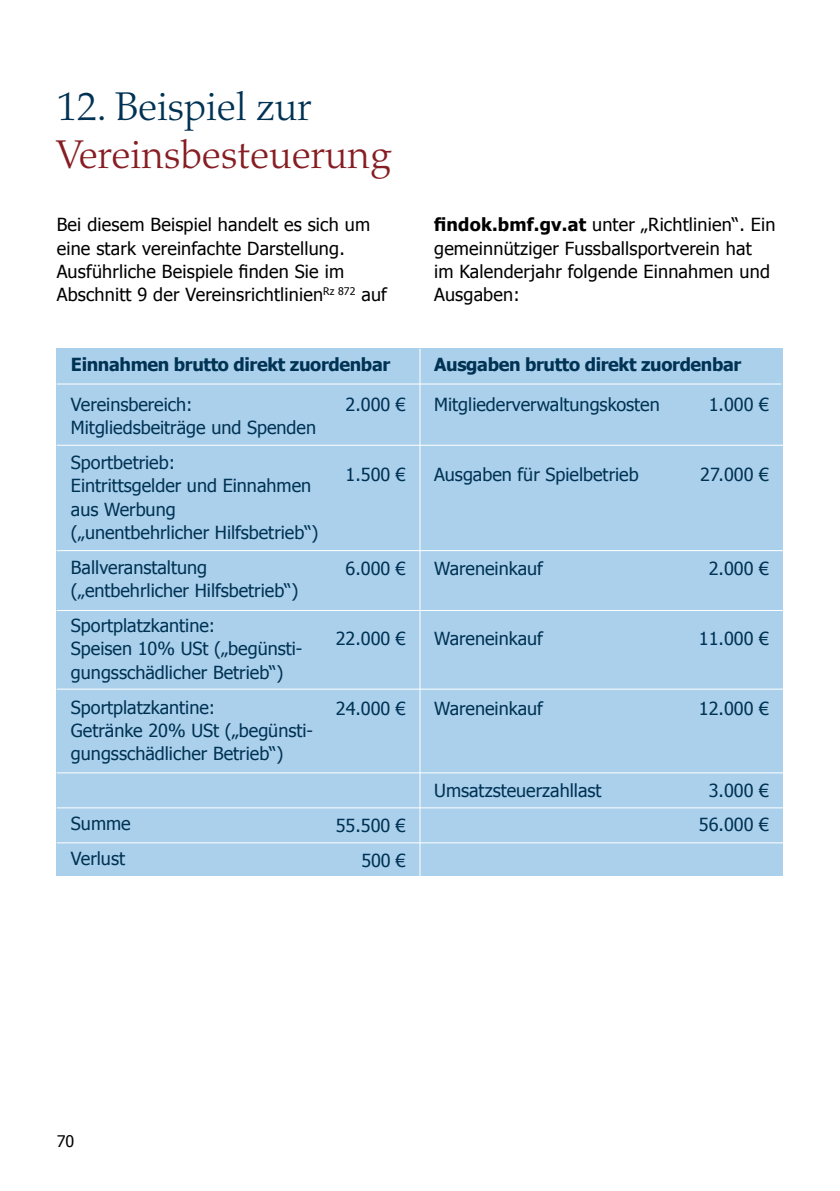
<style>
.page{position:relative;width:840px;height:1191px;background:#fff}
.page>*{position:absolute;margin:0;border:0;box-sizing:border-box;transform-origin:0 0}
.t1{font:300 40px "Palatino";color:#861d22}
.t2{font:300 40px "Palatino";color:#003253}
.t3{font:18px/23.4px "Tahoma";color:#003253}
.t4{font:18px/23.4px "Tahoma";letter-spacing:.01em;color:#000}
.t5{font:700 18px "Tahoma";letter-spacing:-.02em;color:#003253}
.t6{font:16px "Tahoma";color:#000}
.s1{font-weight:700}
</style>
<div class="page">
<div style="left:57px;top:348px;width:725px;height:528px;background:#aad0ec"></div>
<hr style="left:57px;top:383px;width:723px;height:1px;background:#fff">
<hr style="left:57px;top:445px;width:725px;height:1px;background:#fff">
<hr style="left:57px;top:610px;width:725px;height:1px;background:#fff">
<hr style="left:57px;top:688px;width:725px;height:1px;background:#fff">
<hr style="left:57px;top:772px;width:725px;height:1px;background:#fff">
<hr style="left:57px;top:807px;width:725px;height:1px;background:#fff">
<hr style="left:57px;top:842px;width:725px;height:1px;background:#fff">
<hr style="left:57px;top:550px;width:725px;height:1px;background:#fff">
<hr style="left:419px;top:349px;width:1px;height:527px;background:#fff">
<h1 class="t2" style="left:57px;top:83px;width:256px">12. Beispiel zur</h1>
<h1 class="t1" style="left:57px;top:131px;width:335px">Vereinsbesteuerung</h1>
<p class="t4" style="left:57px;top:212px;width:331px">Bei diesem Beispiel handelt es sich um eine stark vereinfachte Darstellung.<br>Ausführliche Beispiele finden Sie im Abschnitt 9 der Vereinsrichtlinien<sup>Rz</sup> <sup>872</sup> auf</p>
<p class="t5" style="left:71px;top:352px;width:320px">Einnahmen brutto direkt zuordenbar</p>
<p class="t3" style="left:345px;top:392px;width:62px">2.000 €</p>
<p class="t3" style="left:71px;top:392px;width:246px">Vereinsbereich:<br>Mitgliedsbeiträge und Spenden</p>
<p class="t3" style="left:71px;top:450px;width:249px">Sportbetrieb:<br>Eintrittsgelder und Einnahmen aus Werbung<br>(„unentbehrlicher Hilfsbetrieb“)</p>
<p class="t3" style="left:71px;top:555px;width:229px">Ballveranstaltung („entbehrlicher Hilfsbetrieb“)</p>
<p class="t3" style="left:71px;top:613px;width:233px">Sportplatzkantine:<br>Speisen 10% USt („begünsti&shy;gungsschädlicher Betrieb“)</p>
<p class="t3" style="left:71px;top:694px;width:243px">Sportplatzkantine:<br>Getränke 20% USt („begünsti&shy;gungsschädlicher Betrieb“)</p>
<p class="t3" style="left:345px;top:462px;width:62px">1.500 €</p>
<p class="t3" style="left:345px;top:555px;width:62px">6.000 €</p>
<p class="t3" style="left:335px;top:626px;width:72px">22.000 €</p>
<p class="t3" style="left:336px;top:696px;width:71px">24.000 €</p>
<p class="t3" style="left:71px;top:805px;width:61px;line-height:34.8px">Summe<br>Verlust</p>
<p class="t3" style="left:335px;top:807px;width:72px;line-height:34.8px;text-align:right">55.500 €<br>500 €</p>
<p class="t4" style="left:434px;top:212px;width:342px"><span class="s1">findok.bmf.gv.at</span> unter „Richtlinien“. Ein gemeinnütziger Fussballsportverein hat im Kalenderjahr folgende Einnahmen und Ausgaben:</p>
<p class="t5" style="left:434px;top:352px;width:308px">Ausgaben brutto direkt zuordenbar</p>
<p class="t3" style="left:434px;top:392px;width:227px">Mitgliederverwaltungskosten</p>
<p class="t3" style="left:708px;top:392px;width:62px">1.000 €</p>
<p class="t3" style="left:434px;top:462px;width:206px">Ausgaben für Spielbetrieb</p>
<p class="t3" style="left:699px;top:462px;width:70px">27.000 €</p>
<p class="t3" style="left:434px;top:555px;width:110px">Wareneinkauf</p>
<p class="t3" style="left:708px;top:555px;width:62px">2.000 €</p>
<p class="t3" style="left:434px;top:626px;width:110px">Wareneinkauf</p>
<p class="t3" style="left:698px;top:626px;width:72px">11.000 €</p>
<p class="t3" style="left:434px;top:696px;width:110px">Wareneinkauf</p>
<p class="t3" style="left:698px;top:696px;width:72px">12.000 €</p>
<p class="t3" style="left:434px;top:777px;width:169px">Umsatzsteuerzahllast</p>
<p class="t3" style="left:698px;top:772px;width:72px;line-height:34.8px;text-align:center">3.000 €<br>56.000 €</p>
<p class="t6" style="left:57px;top:1130px;width:19px">70</p>
</div>
